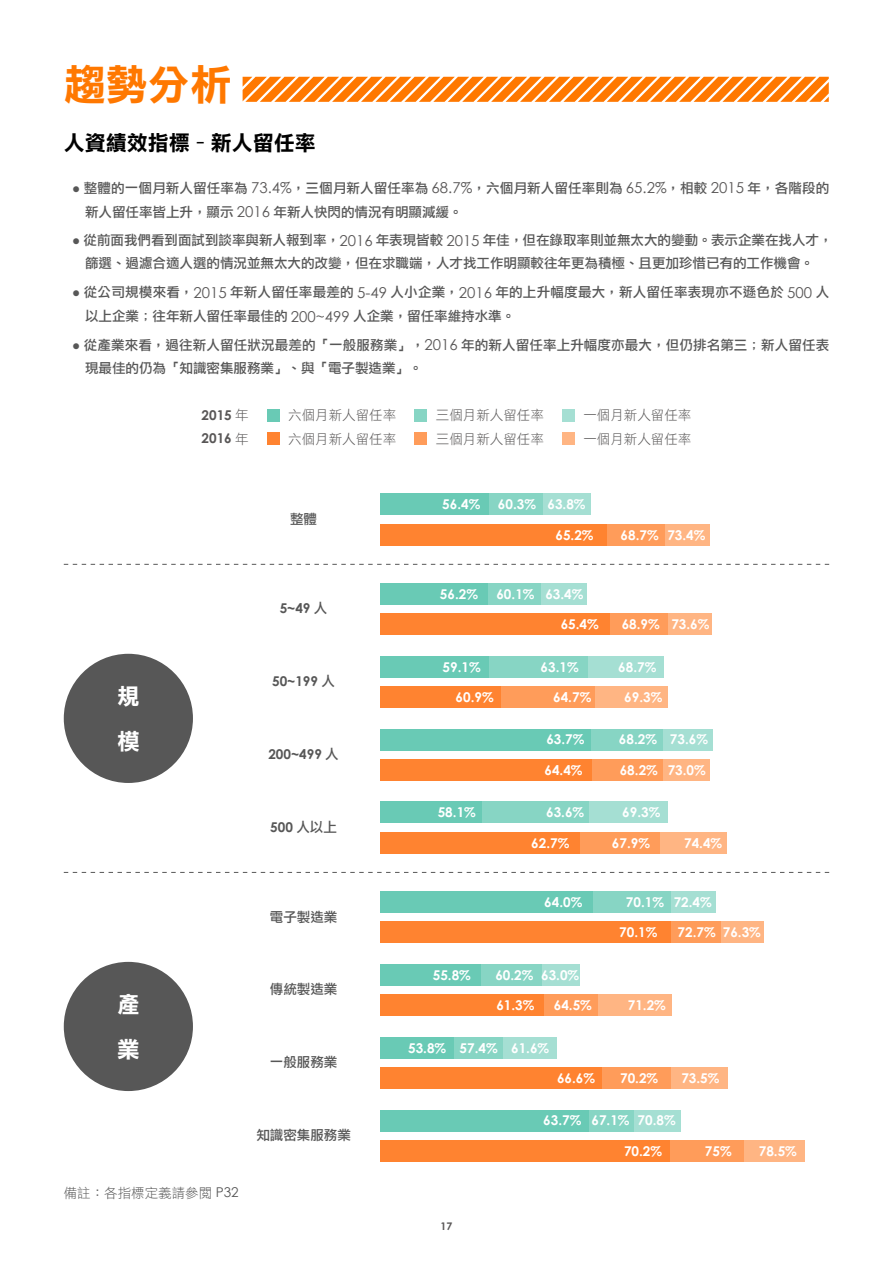
<style>
.page{position:relative;width:893px;height:1263px;background:#fff}
.page>*{position:absolute;margin:0;border:0;box-sizing:border-box;transform-origin:0 0}
.t1{font:42px "DF Li Hei Bd WIN BF";color:#ff7800}
.t2{font:22.5px/45px "DF Li Hei Bd WIN BF";color:#fff}
.t3{font:21px "DF Li Hei Bd WIN BF";color:#000}
.t4{font:13.5px/23.2px "DF Li Hei Md WIN BF";color:#575757}
.t5{font:700 13.5px "Century Gothic";color:#fff}
.t6{font:13.5px/24px "DF Li Hei Md WIN BF";letter-spacing:.02em;color:#575757}
.t7{font:13.5px/23.4px "DF Li Hei W3 WIN BF";color:#595757}
.t8{font:700 13.5px "Century Gothic";color:#575757}
.t9{font:13.5px "DF Li Hei W3 WIN BF";color:#575757}
.t10{font:700 13.5px "Century Gothic";color:#595757}
.t11{font:700 10.5px "Century Gothic";color:#595757}
.s1{font-family:"Century Gothic";font-weight:700}
.s2{font-family:"Century Gothic";font-size:15px;color:#595757}
.s3{font-family:"DF Li Hei W3 WIN BF";font-weight:400}
.s4{font-family:"DF Li Hei Md WIN BF";font-weight:400}
.s5{font-family:"Century Gothic"}
</style>
<div class="page">
<svg style="left:243px;top:77px;width:586px;height:25px;background:#ff9639"></svg>
<div style="left:267px;top:409px;width:13px;height:12px;background:#69cab5"></div>
<div style="left:267px;top:432px;width:13px;height:13px;background:#ff8330"></div>
<div style="left:415px;top:409px;width:12px;height:12px;background:#87d5c4"></div>
<div style="left:415px;top:432px;width:12px;height:13px;background:#ff9c5a"></div>
<div style="left:562px;top:409px;width:13px;height:12px;background:#a5dfd3"></div>
<div style="left:562px;top:432px;width:13px;height:13px;background:#ffb583"></div>
<svg style="left:64px;top:564px;width:765px;height:1px"></svg>
<svg style="left:64px;top:872px;width:765px;height:1px"></svg>
<div style="left:64px;top:654px;width:129px;height:129px;background:#575757;border-radius:50%"></div>
<div style="left:64px;top:962px;width:129px;height:129px;background:#575757;border-radius:50%"></div>
<div style="left:543px;top:493px;width:47px;height:22px;background:#a5dfd3"></div>
<div style="left:664px;top:524px;width:45px;height:22px;background:#ffb583"></div>
<div style="left:489px;top:493px;width:54px;height:22px;background:#87d5c4"></div>
<div style="left:607px;top:524px;width:57px;height:22px;background:#ff9c5a"></div>
<div style="left:380px;top:493px;width:109px;height:22px;background:#69cab5"></div>
<div style="left:380px;top:524px;width:227px;height:22px;background:#ff8330"></div>
<div style="left:541px;top:583px;width:45px;height:22px;background:#a5dfd3"></div>
<div style="left:668px;top:613px;width:44px;height:22px;background:#ffb583"></div>
<div style="left:487px;top:583px;width:54px;height:22px;background:#87d5c4"></div>
<div style="left:609px;top:613px;width:59px;height:22px;background:#ff9c5a"></div>
<div style="left:380px;top:583px;width:107px;height:22px;background:#69cab5"></div>
<div style="left:380px;top:613px;width:229px;height:22px;background:#ff8330"></div>
<div style="left:587px;top:656px;width:77px;height:22px;background:#a5dfd3"></div>
<div style="left:595px;top:686px;width:72px;height:22px;background:#ffb583"></div>
<div style="left:489px;top:656px;width:98px;height:22px;background:#87d5c4"></div>
<div style="left:501px;top:686px;width:94px;height:22px;background:#ff9c5a"></div>
<div style="left:380px;top:656px;width:109px;height:22px;background:#69cab5"></div>
<div style="left:380px;top:686px;width:121px;height:22px;background:#ff8330"></div>
<div style="left:662px;top:729px;width:51px;height:21px;background:#a5dfd3"></div>
<div style="left:663px;top:759px;width:47px;height:22px;background:#ffb583"></div>
<div style="left:590px;top:729px;width:72px;height:21px;background:#87d5c4"></div>
<div style="left:592px;top:759px;width:71px;height:22px;background:#ff9c5a"></div>
<div style="left:380px;top:729px;width:210px;height:21px;background:#69cab5"></div>
<div style="left:380px;top:759px;width:212px;height:22px;background:#ff8330"></div>
<div style="left:589px;top:801px;width:79px;height:22px;background:#a5dfd3"></div>
<div style="left:659px;top:832px;width:68px;height:22px;background:#ffb583"></div>
<div style="left:482px;top:801px;width:107px;height:22px;background:#87d5c4"></div>
<div style="left:580px;top:832px;width:79px;height:22px;background:#ff9c5a"></div>
<div style="left:380px;top:801px;width:102px;height:22px;background:#69cab5"></div>
<div style="left:380px;top:832px;width:200px;height:22px;background:#ff8330"></div>
<div style="left:670px;top:891px;width:46px;height:22px;background:#a5dfd3"></div>
<div style="left:721px;top:921px;width:42px;height:22px;background:#ffb583"></div>
<div style="left:593px;top:891px;width:77px;height:22px;background:#87d5c4"></div>
<div style="left:670px;top:921px;width:51px;height:22px;background:#ff9c5a"></div>
<div style="left:380px;top:891px;width:213px;height:22px;background:#69cab5"></div>
<div style="left:380px;top:921px;width:290px;height:22px;background:#ff8330"></div>
<div style="left:541px;top:964px;width:39px;height:22px;background:#a5dfd3"></div>
<div style="left:591px;top:994px;width:80px;height:22px;background:#ffb583"></div>
<div style="left:481px;top:964px;width:60px;height:22px;background:#87d5c4"></div>
<div style="left:544px;top:994px;width:53px;height:22px;background:#ff9c5a"></div>
<div style="left:380px;top:964px;width:101px;height:22px;background:#69cab5"></div>
<div style="left:380px;top:994px;width:164px;height:22px;background:#ff8330"></div>
<div style="left:503px;top:1037px;width:53px;height:21px;background:#a5dfd3"></div>
<div style="left:671px;top:1067px;width:57px;height:22px;background:#ffb583"></div>
<div style="left:454px;top:1037px;width:49px;height:21px;background:#87d5c4"></div>
<div style="left:602px;top:1067px;width:69px;height:22px;background:#ff9c5a"></div>
<div style="left:380px;top:1037px;width:74px;height:21px;background:#69cab5"></div>
<div style="left:380px;top:1067px;width:222px;height:22px;background:#ff8330"></div>
<div style="left:634px;top:1109px;width:47px;height:22px;background:#a5dfd3"></div>
<div style="left:744px;top:1140px;width:60px;height:22px;background:#ffb583"></div>
<div style="left:589px;top:1109px;width:45px;height:22px;background:#87d5c4"></div>
<div style="left:670px;top:1140px;width:74px;height:22px;background:#ff9c5a"></div>
<div style="left:380px;top:1109px;width:209px;height:22px;background:#69cab5"></div>
<div style="left:380px;top:1140px;width:290px;height:22px;background:#ff8330"></div>
<h1 class="t1" style="left:64px;top:64px;width:169px">趨勢分析</h1>
<h3 class="t3" style="left:64px;top:133px;width:253px">人資績效指標 - 新人留任率</h3>
<p class="t4" style="left:85px;top:176px;width:746px;line-height:24px;text-indent:-13px"><span class="s1">●</span> 整體的一個月新人留任率為 <span class="s2">73.4%</span>，三個月新人留任率為 <span class="s2">68.7%</span>，六個月新人留任率則為 <span class="s2">65.2%</span>，相較 <span class="s2">2015</span> 年，各階段的新人留任率皆上升，顯示 <span class="s2">2016</span> 年新人快閃的情況有明顯減緩。</p>
<p class="t4" style="left:72px;top:228px;width:762px;text-align:center"><span class="s1">●</span> 從前面我們看到面試到談率與新人報到率，<span class="s2">2016</span> 年表現皆較 <span class="s2">2015</span> 年佳，但在錄取率則並無太大的變動。表示企業在找人才，篩選、過濾合適人選的情況並無太大的改變，但在求職端，人才找工作明顯較往年更為積極、且更加珍惜已有的工作機會。</p>
<p class="t6" style="left:85px;top:280px;width:746px;text-indent:-13px"><span class="s1">●</span> 從公司規模來看，<span class="s2">2015</span> 年新人留任率最差的 <span class="s2">5-49</span> 人小企業，<span class="s2">2016</span> 年的上升幅度最大，新人留任率表現亦不遜色於 <span class="s2">500</span> 人以上企業；往年新人留任率最佳的 <span class="s2">200~499</span> 人企業，留任率維持水準。</p>
<p class="t4" style="left:85px;top:333px;width:746px;text-indent:-13px"><span class="s1">●</span> 從產業來看，過往新人留任狀況最差的「一般服務業」，<span class="s2">2016</span> 年的新人留任率上升幅度亦最大，但仍排名第三；新人留任表現最佳的仍為「知識密集服務業」、與「電子製造業」。</p>
<p class="t10" style="left:202px;top:405px;width:49px">2015 <span class="s3">年</span></p>
<p class="t7" style="left:288px;top:403px;width:109px">六個月新人留任率</p>
<p class="t10" style="left:202px;top:428px;width:49px">2016 <span class="s3">年</span></p>
<p class="t7" style="left:288px;top:427px;width:109px">六個月新人留任率</p>
<p class="t7" style="left:436px;top:403px;width:109px">三個月新人留任率三個月新人留任率</p>
<p class="t7" style="left:583px;top:403px;width:109px">一個月新人留任率一個月新人留任率</p>
<p class="t4" style="left:290px;top:507px;width:28px">整體</p>
<h2 class="t2" style="left:117px;top:673px;width:23px">規模</h2>
<p class="t8" style="left:280px;top:598px;width:49px">5~49 <span class="s4">人</span></p>
<p class="t8" style="left:272px;top:671px;width:64px">50~199 <span class="s4">人</span></p>
<p class="t8" style="left:268px;top:744px;width:72px">200~499 <span class="s4">人</span></p>
<p class="t8" style="left:270px;top:816px;width:68px">500 <span class="s4">人以上</span></p>
<p class="t4" style="left:270px;top:905px;width:69px">電子製造業</p>
<h2 class="t2" style="left:117px;top:981px;width:23px">產業</h2>
<p class="t4" style="left:270px;top:978px;width:69px">傳統製造業</p>
<p class="t4" style="left:270px;top:1050px;width:69px">一般服務業</p>
<p class="t9" style="left:64px;top:1186px;width:176px">備註：各指標定義請參閱 <span class="s5">P32</span></p>
<p class="t4" style="left:256px;top:1123px;width:96px">知識密集服務業</p>
<p class="t5" style="left:442px;top:494px;width:40px">56.4%</p>
<p class="t5" style="left:498px;top:494px;width:89px">60.3% 63.8%</p>
<p class="t5" style="left:555px;top:524px;width:40px">65.2%</p>
<p class="t5" style="left:621px;top:524px;width:86px">68.7% 73.4%</p>
<p class="t5" style="left:440px;top:584px;width:40px">56.2%</p>
<p class="t5" style="left:496px;top:584px;width:88px">60.1% 63.4%</p>
<p class="t5" style="left:561px;top:614px;width:40px">65.4%</p>
<p class="t5" style="left:622px;top:614px;width:89px">68.9% 73.6%</p>
<p class="t5" style="left:443px;top:656px;width:40px">59.1%</p>
<p class="t5" style="left:541px;top:656px;width:40px">63.1%</p>
<p class="t5" style="left:618px;top:656px;width:40px">68.7%</p>
<p class="t5" style="left:456px;top:687px;width:40px">60.9%</p>
<p class="t5" style="left:553px;top:687px;width:40px">64.7%</p>
<p class="t5" style="left:624px;top:687px;width:40px">69.3%</p>
<p class="t5" style="left:438px;top:802px;width:40px">58.1%</p>
<p class="t5" style="left:546px;top:729px;width:40px">63.7%</p>
<p class="t5" style="left:619px;top:729px;width:91px">68.2% 73.6%</p>
<p class="t5" style="left:544px;top:760px;width:40px">64.4%</p>
<p class="t5" style="left:620px;top:760px;width:88px">68.2% 73.0%</p>
<p class="t5" style="left:546px;top:802px;width:40px">63.6%</p>
<p class="t5" style="left:622px;top:802px;width:40px">69.3%</p>
<p class="t5" style="left:531px;top:832px;width:40px">62.7%</p>
<p class="t5" style="left:612px;top:832px;width:40px">67.9%</p>
<p class="t5" style="left:684px;top:832px;width:40px">74.4%</p>
<p class="t5" style="left:544px;top:892px;width:40px">64.0%</p>
<p class="t5" style="left:626px;top:892px;width:87px">70.1% 72.4%</p>
<p class="t5" style="left:619px;top:922px;width:40px">70.1%</p>
<p class="t5" style="left:678px;top:922px;width:85px">72.7% 76.3%</p>
<p class="t5" style="left:433px;top:964px;width:40px">55.8%</p>
<p class="t5" style="left:495px;top:964px;width:85px">60.2% 63.0%</p>
<p class="t5" style="left:496px;top:995px;width:40px">61.3%</p>
<p class="t5" style="left:554px;top:995px;width:40px">64.5%</p>
<p class="t5" style="left:628px;top:995px;width:40px">71.2%</p>
<p class="t5" style="left:408px;top:1037px;width:142px">53.8% 57.4% 61.6%</p>
<p class="t5" style="left:557px;top:1068px;width:40px">66.6%</p>
<p class="t5" style="left:620px;top:1068px;width:40px">70.2%</p>
<p class="t5" style="left:681px;top:1068px;width:40px">73.5%</p>
<p class="t11" style="left:441px;top:1218px;width:13px">17</p>
<p class="t5" style="left:543px;top:1110px;width:134px">63.7% 67.1% 70.8%</p>
<p class="t5" style="left:624px;top:1140px;width:40px">70.2%</p>
<p class="t5" style="left:705px;top:1140px;width:28px">75%</p>
<p class="t5" style="left:759px;top:1140px;width:40px">78.5%</p>
</div>
